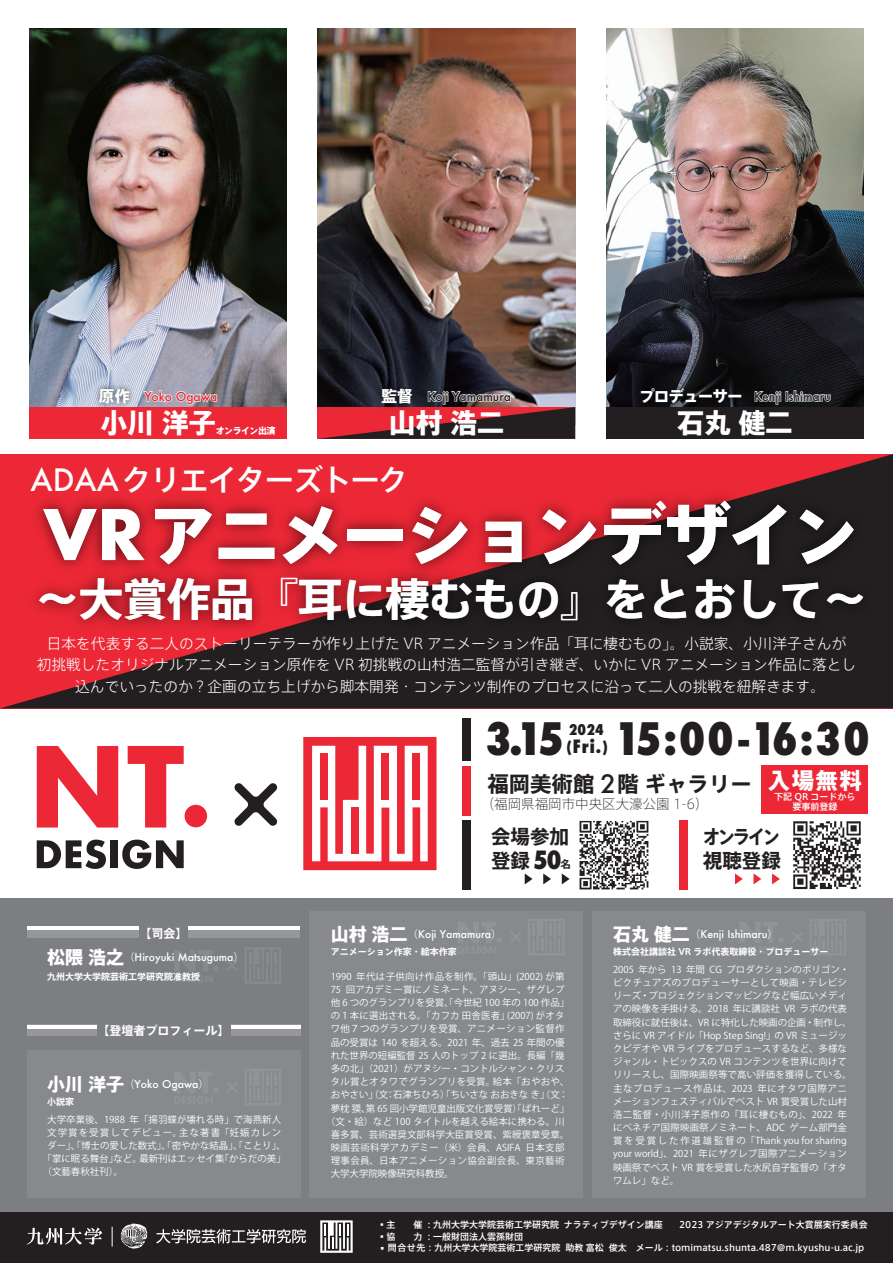
<style>
.page{position:relative;width:893px;height:1263px;background:#fff}
.page>*{position:absolute;margin:0;border:0;box-sizing:border-box;transform-origin:0 0}
.t1{font:800 67.8px "Axis Std";letter-spacing:-.05em;color:#fff}
.t2{font:700 44.7px "Axis Std";letter-spacing:-.02em;color:#fff}
.t3{font:800 condensed 43.5px "Futura";letter-spacing:-.1em;color:#231f20}
.t4{font:500 30px "Axis Std";letter-spacing:-.05em;color:#fff}
.t5{font:800 27px "Axis Std";color:#fff}
.t6{font:800 condensed 24.45px "Futura";color:#231f20}
.t7{font:800 22.5px "Axis Std";color:#fff}
.t8{font:700 21.45px "Axis Std";color:#231f20}
.t9{font:700 19.5px/23.9px "Axis Std";letter-spacing:-.145em;color:#231f20;scale:.9 1}
.t10{font:700 19.5px/23.9px "Axis Std";color:#231f20}
.t11{font:800 condensed 17.85px "Futura";color:#231f20}
.t12{font:300 14.7px/21.3px "Axis Std";color:#fff;text-align:center}
.t13{font:800 condensed 14.4px "Futura";color:#231f20}
.t14{font:200 13.5px "Axis Std";color:#231f20}
.t15{font:500 12px "Futura";color:#231f20}
.t16{font:700 12px "Axis Std";color:#fff}
.t17{font:500 12px "Futura";color:#ed2836}
.t18{font:500 10.5px "Futura";color:#fff}
.t19{font:700 10.5px "Axis Std";color:#231f20}
.t20{font:9.45px/13.2px "Koz Go Pr 6 N";color:#fff}
.t21{font:9.45px "Koz Go Pr 6 N";letter-spacing:.035em;color:#fff}
.t22{font:9.45px "Koz Go Pr 6 N";letter-spacing:.045em;color:#fff}
.t23{font:9.45px "Koz Go Pr 6 N";letter-spacing:.025em;color:#fff}
.t24{font:9.45px "Koz Go Pr 6 N";letter-spacing:.04em;color:#fff}
.t25{font:9.45px "Koz Go Pr 6 N";letter-spacing:.11em;color:#fff}
.t26{font:500 9px/10.6px "Axis Std";color:#fff;text-align:center}
.t27{font:700 9px "Axis Std";color:#fff}
.t28{font:800 9px "Axis Std";letter-spacing:-.06em;color:#fff}
.s1{font-family:"Axis Std";font-weight:800;font-size:15.6px;color:#fff}
.s2{font-family:"Futura"}
.s3{font-family:"Futura";font-weight:700}
.s4{font-size:14.25px}
.s5{font-family:"Futura";font-weight:500;font-size:24.75px}
.s6{font-family:"Axis Std";font-weight:800;font-size:18px}
.s7{font-family:"Koz Go Pr 6 N";font-weight:400}
.s8{font-family:"Koz Go Pr 6 N";font-weight:700;font-size:9.75px}
</style>
<div class="page">
<div style="left:0;top:898px;width:893px;height:365px;background:#7c7e82"></div>
<div style="left:0;top:1213px;width:893px;height:50px;background:#231f20"></div>
<div style="left:593px;top:911px;width:273px;height:287px;background:#87898c"></div>
<div style="left:310px;top:911px;width:273px;height:287px;background:#87898c"></div>
<div style="left:27px;top:1051px;width:273px;height:147px;background:#87898c"></div>
<svg style="left:27px;top:1028px;width:69px;height:8px"></svg>
<svg style="left:231px;top:1028px;width:69px;height:8px"></svg>
<hr style="left:27px;top:1025px;width:69px;height:3px;background:#fff">
<hr style="left:231px;top:1025px;width:69px;height:3px;background:#fff">
<div style="left:27px;top:927px;width:112px;height:11px;background:#95979a"></div>
<div style="left:188px;top:927px;width:112px;height:11px;background:#95979a"></div>
<hr style="left:27px;top:927px;width:112px;height:3px;background:#fff">
<hr style="left:188px;top:927px;width:112px;height:3px;background:#fff">
<svg style="left:0;top:454px;width:893px;height:254px;background:#742228"></svg>
<img style="left:606px;top:28px;width:258px;height:379px">
<img style="left:318px;top:28px;width:257px;height:362px">
<img style="left:29px;top:28px;width:258px;height:379px">
<svg style="left:175px;top:951px;width:43px;height:31px"></svg>
<svg style="left:228px;top:961px;width:9px;height:9px"></svg>
<svg style="left:245px;top:948px;width:36px;height:35px"></svg>
<div style="left:606px;top:407px;width:258px;height:32px;background:#231f20"></div>
<div style="left:29px;top:407px;width:258px;height:32px;background:#ed2836"></div>
<img style="left:15px;top:481px;width:873px;height:167px">
<div style="left:462px;top:718px;width:9px;height:42px;background:#231f20"></div>
<div style="left:462px;top:820px;width:9px;height:70px;background:#231f20"></div>
<div style="left:462px;top:766px;width:9px;height:50px;background:#ed2836"></div>
<div style="left:679px;top:820px;width:9px;height:70px;background:#ed2836"></div>
<svg style="left:525px;top:873px;width:7px;height:11px"></svg>
<svg style="left:543px;top:873px;width:8px;height:11px"></svg>
<svg style="left:562px;top:873px;width:8px;height:11px"></svg>
<svg style="left:735px;top:873px;width:8px;height:11px"></svg>
<svg style="left:753px;top:873px;width:8px;height:11px"></svg>
<svg style="left:772px;top:873px;width:8px;height:11px"></svg>
<svg style="left:144px;top:390px;width:74px;height:15px"></svg>
<img style="left:90px;top:379px;width:49px;height:28px">
<svg style="left:318px;top:390px;width:257px;height:49px;background:#78373d"></svg>
<img style="left:368px;top:375px;width:58px;height:44px">
<svg style="left:756px;top:390px;width:75px;height:15px"></svg>
<img style="left:626px;top:375px;width:130px;height:32px">
<svg style="left:27px;top:1227px;width:75px;height:18px"></svg>
<svg style="left:121px;top:1223px;width:26px;height:25px"></svg>
<svg style="left:156px;top:1229px;width:150px;height:14px"></svg>
<svg style="left:37px;top:746px;width:81px;height:81px"></svg>
<svg style="left:128px;top:746px;width:56px;height:81px"></svg>
<div style="left:185px;top:805px;width:22px;height:22px;background:#ed2836;border-radius:50%"></div>
<svg style="left:37px;top:840px;width:69px;height:29px"></svg>
<div style="left:110px;top:840px;width:8px;height:28px;background:#231f20"></div>
<svg style="left:122px;top:840px;width:62px;height:29px"></svg>
<svg style="left:234px;top:783px;width:43px;height:43px"></svg>
<svg style="left:303px;top:737px;width:133px;height:133px"></svg>
<svg style="left:320px;top:1220px;width:33px;height:33px"></svg>
<img style="left:793px;top:821px;width:68px;height:69px">
<img style="left:579px;top:820px;width:70px;height:70px">
<div style="left:761px;top:765px;width:107px;height:48px;background:#ed2836"></div>
<p class="t17" style="left:99px;top:388px;width:120px"><span class="s1">原作</span> Yoko Ogawa</p>
<p class="t15" style="left:381px;top:388px;width:131px"><span class="s1">監督</span> Koji Yamamura</p>
<p class="t15" style="left:639px;top:388px;width:193px"><span class="s1">プロデューサー</span> Kenji Ishimaru</p>
<h3 class="t5" style="left:100px;top:402px;width:117px">小川 洋子</h3>
<h3 class="t5" style="left:677px;top:402px;width:117px">石丸 健二</h3>
<h3 class="t5" style="left:389px;top:402px;width:117px">山村 浩二</h3>
<p class="t28" style="left:216px;top:424px;width:61px">オンライン出演</p>
<h3 class="t4" style="left:31px;top:457px;width:379px"><span class="s2">ADAA</span>クリエイターズトーク</h3>
<h1 class="t1" style="left:43px;top:482px;width:818px"><span class="s3">VR</span>アニメーションデザイン</h1>
<h2 class="t2" style="left:35px;top:565px;width:834px">～大賞作品『耳に棲むもの』をとおして～</h2>
<h3 class="t12" style="left:37px;top:632px;width:821px">日本を代表する二人のストーリーテラーが作り上げた VR アニメーション作品「耳に棲むもの」。小説家、小川洋子さんが<br>初挑戦したオリジナルアニメーション原作を VR 初挑戦の山村浩二監督が引き継ぎ、いかに VR アニメーション作品に落とし込んでいったのか？企画の立ち上げから脚本開発・コンテンツ制作のプロセスに沿って二人の挑戦を紐解きます。</h3>
<h3 class="t3" style="left:485px;top:709px;width:80px">3.15</h3>
<h3 class="t13" style="left:569px;top:719px;width:37px">2024</h3>
<h3 class="t11" style="left:566px;top:734px;width:43px"><span class="s4">(</span>Fri.<span class="s4">)</span></h3>
<h3 class="t3" style="left:614px;top:709px;width:258px">15:00 -16:30</h3>
<h3 class="t8" style="left:487px;top:767px;width:266px">福岡美術館 <span class="s5">2</span>階 ギャラリー</h3>
<h3 class="t14" style="left:481px;top:794px;width:230px">（福岡県福岡市中央区大濠公園 1-6）</h3>
<h3 class="t7" style="left:768px;top:763px;width:96px">入場無料</h3>
<p class="t26" style="left:774px;top:790px;width:83px">下記 QR コードから要事前登録</p>
<p class="t16" style="left:140px;top:924px;width:49px">【司会】</p>
<p class="t27" style="left:47px;top:969px;width:154px">九州大学大学院芸術工学研究院准教授</p>
<p class="t18" style="left:47px;top:950px;width:198px"><span class="s6">松隈 浩之</span><span class="s7">（</span>Hiroyuki Matsuguma<span class="s7">）</span></p>
<p class="t16" style="left:98px;top:1021px;width:133px">【登壇者プロフィール】</p>
<p class="t18" style="left:47px;top:1077px;width:163px"><span class="s6">小川 洋子</span><span class="s7">（</span>Yoko Ogawa<span class="s7">）</span></p>
<p class="t27" style="left:47px;top:1095px;width:28px">小説家</p>
<p class="t20" style="left:47px;top:1113px;width:235px">大学卒業後、1988 年「揚羽蝶が壊れる時」で海燕新人</p>
<p class="t25" style="left:47px;top:1127px;width:235px">文学賞を受賞してデビュー。主な著書「妊娠カレン</p>
<p class="t20" style="left:47px;top:1139px;width:240px">ダー」、「博士の愛した数式」、「密やかな結晶」、「ことり」、</p>
<p class="t20" style="left:43px;top:1152px;width:245px">「掌に眠る舞台」など。最新刊はエッセイ集「からだの美」</p>
<p class="t20" style="left:43px;top:1165px;width:82px">（文藝春秋社刊）。</p>
<h3 class="t10" style="left:491px;top:823px;width:79px">会場参加登録</h3>
<h3 class="t6" style="left:533px;top:844px;width:30px">50</h3>
<p class="t19" style="left:561px;top:856px;width:12px">名</p>
<h3 class="t9" style="left:703px;top:823px;width:88px">オンライン視聴登録</h3>
<p class="t18" style="left:331px;top:927px;width:173px"><span class="s6">山村 浩二</span><span class="s7">（</span>Koji Yamamura<span class="s7">）</span></p>
<p class="t18" style="left:613px;top:927px;width:166px"><span class="s6">石丸 健二</span><span class="s7">（</span>Kenji Ishimaru<span class="s7">）</span></p>
<p class="t27" style="left:331px;top:945px;width:127px">アニメーション作家・絵本作家</p>
<p class="t21" style="left:331px;top:971px;width:235px">1990 年代は子供向け作品を制作。「頭山」(2002) が第</p>
<p class="t20" style="left:331px;top:983px;width:235px">75 回アカデミー賞にノミネート、アヌシー、ザグレプ</p>
<p class="t20" style="left:331px;top:996px;width:240px">他 6 つのグランプリを受賞、「今世紀 100 年の 100 作品」</p>
<p class="t20" style="left:331px;top:1009px;width:235px">の１本に選出される。「カフカ 田舎医者」(2007) がオタ</p>
<p class="t21" style="left:331px;top:1024px;width:235px">ワ他７つのグランプリを受賞、アニメーション監督作</p>
<p class="t20" style="left:331px;top:1036px;width:235px">品の受賞は 140 を超える。2021 年、過去 25 年間の優</p>
<p class="t20" style="left:331px;top:1049px;width:235px">れた世界の短編監督 25 人のトップ 2 に選出。長編「幾</p>
<p class="t20" style="left:331px;top:1062px;width:235px">多の北」（2021）がアヌシー・コントルシャン・クリス</p>
<p class="t23" style="left:331px;top:1076px;width:240px">タル賞とオタワでグランプリを受賞。絵本「おやおや、</p>
<p class="t20" style="left:331px;top:1088px;width:239px">おやさい」（文：石津ちひろ）「ちいさな おおきな き」（文：</p>
<p class="t20" style="left:331px;top:1102px;width:240px">夢枕 獏、第 65 回小学館児童出版文化賞受賞）「ぱれーど」</p>
<p class="t20" style="left:326px;top:1115px;width:240px">（文・絵）など 100 タイトルを越える絵本に携わる。川</p>
<p class="t20" style="left:331px;top:1128px;width:240px">喜多賞、芸術選奨文部科学大臣賞受賞、紫綬褒章受章。</p>
<p class="t22" style="left:331px;top:1142px;width:235px">映画芸術科学アカデミー（米）会員、ASIFA 日本支部</p>
<p class="t24" style="left:331px;top:1155px;width:235px">理事会員、日本アニメーション協会副会長、東京藝術</p>
<p class="t20" style="left:331px;top:1167px;width:124px">大学大学院映像研究科教授。</p>
<p class="t27" style="left:613px;top:945px;width:217px">株式会社講談社 VR ラボ代表取締役・プロデューサー</p>
<p class="t20" style="left:613px;top:963px;width:240px">2005 年から 13 年間 CG プロダクションのポリゴン・ピクチュアズのプロデューサーとして映画・テレビシリーズ・プロジェクションマッピングなど幅広いメディアの映像を手掛ける。2018 年に講談社 VR ラボの代表取締役に就任後は、VR に特化した映画の企画・制作し、さらに VR アイドル「Hop Step Sing!」の VR ミュージックビデオや VR ライブをプロデュースするなど、多様なジャンル・トピックスの VR コンテンツを世界に向けてリリースし、国際映画祭等で高い評価を獲得している。主なプロデュース作品は、2023 年にオタワ国際アニメーションフェスティバルでベスト VR 賞受賞した山村浩二監督・小川洋子原作の「耳に棲むもの」、2022 年にベネチア国際映画祭ノミネート、ADC ゲーム部門金賞を受賞した作道雄監督の「Thank you for sharing your world」、2021 年にザグレブ国際アニメーション映画祭でベスト VR 賞を受賞した水尻自子監督の「オタワムレ」など。</p>
<p class="t26" style="left:378px;top:1218px;width:492px"><span class="s7">▪</span>主　　催 : 九州大学大学院芸術工学研究院 ナラティブデザイン講座　 2023 アジアデジタルアート大賞展実行委員会</p>
<p class="t26" style="left:378px;top:1230px;width:147px"><span class="s7">▪</span>協　　力 : 一般財団法人雲孫財団</p>
<p class="t26" style="left:378px;top:1242px;width:488px"><span class="s8">▪</span>問合せ先：九州大学大学院芸術工学研究院 助教 富松 俊太　メール：tomimatsu.shunta.487@m.kyushu-u.ac.jp</p>
</div>
